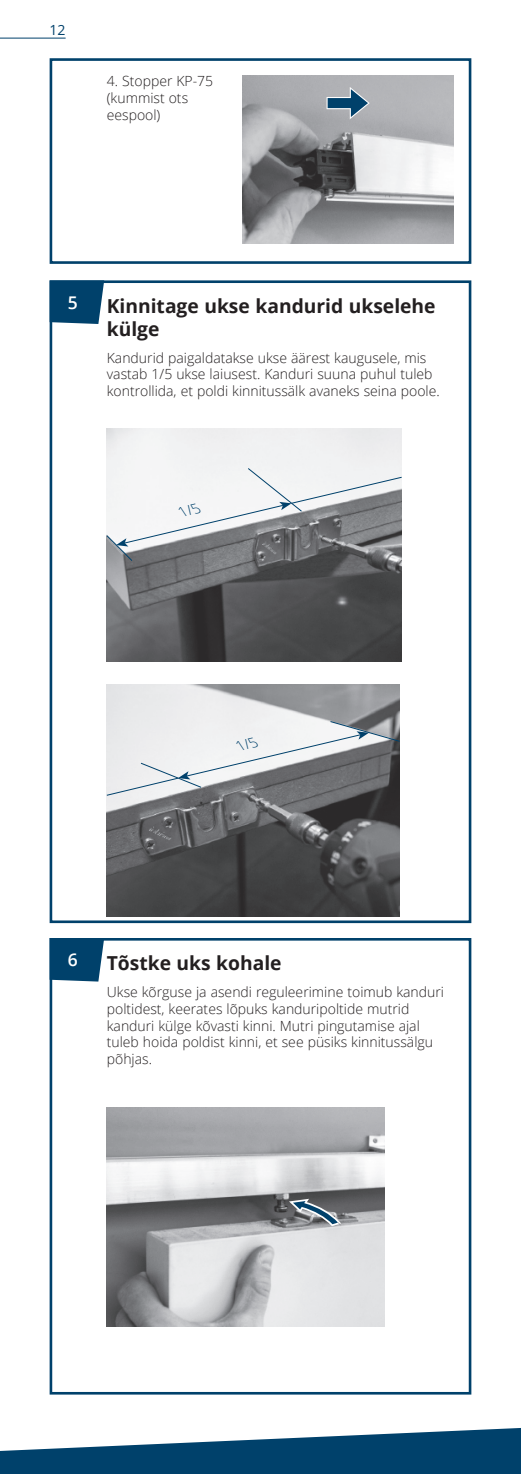
<style>
.page{position:relative;width:521px;height:1474px;background:#fff}
.page>*{position:absolute;margin:0;border:0;box-sizing:border-box;transform-origin:0 0}
.t1{font:700 19.25px/23.1px "Open Sans";color:#231f20}
.t2{font:600 17.5px "Open Sans";color:#fff}
.t3{font:300 14px/16.8px "Open Sans";color:#231f20}
.t4{font:14px "Open Sans";color:#00416b}
</style>
<div class="page">
<hr style="left:0;top:38px;width:66px;height:1px;background:#00416b">
<svg style="left:0;top:1428px;width:521px;height:45px"></svg>
<div style="left:50px;top:58px;width:421px;height:206px;border:3px solid #00416b"></div>
<div style="left:50px;top:280px;width:421px;height:643px;border:3px solid #00416b"></div>
<div style="left:50px;top:938px;width:421px;height:456px;border:3px solid #00416b"></div>
<svg style="left:50px;top:280px;width:54px;height:44px;background:#114e75"></svg>
<svg style="left:50px;top:938px;width:54px;height:43px;background:#0e4b73"></svg>
<img style="left:242px;top:76px;width:212px;height:167px">
<svg style="left:326px;top:87px;width:44px;height:32px"></svg>
<img style="left:107px;top:428px;width:295px;height:234px">
<img style="left:107px;top:684px;width:293px;height:232px">
<img style="left:107px;top:1107px;width:277px;height:219px">
<svg style="left:289px;top:1198px;width:52px;height:28px"></svg>
<svg style="left:106px;top:468px;width:296px;height:93px"></svg>
<svg style="left:106px;top:721px;width:294px;height:74px"></svg>
<p class="t4" style="left:50px;top:20px;width:18px">12</p>
<p class="t3" style="left:107px;top:73px;width:108px">4. Stopper KP-75 (kummist ots eespool)</p>
<p class="t2" style="left:68px;top:290px;width:11px">5</p>
<h1 class="t1" style="left:107px;top:293px;width:330px">Kinnitage ukse kandurid ukselehe külge</h1>
<p class="t3" style="left:107px;top:348px;width:334px">Kandurid paigaldatakse ukse äärest kaugusele, mis vastab 1/5 ukse laiusest. Kanduri suuna puhul tuleb kontrollida, et poldi kinnitussälk avaneks seina poole.</p>
<p class="t2" style="left:68px;top:948px;width:11px">6</p>
<h1 class="t1" style="left:107px;top:951px;width:176px">Tõstke uks kohale</h1>
<p class="t3" style="left:107px;top:983px;width:339px">Ukse kõrguse ja asendi reguleerimine toimub kanduri poltidest, keerates lõpuks kanduripoltide mutrid kanduri külge kõvasti kinni. Mutri pingutamise ajal tuleb hoida poldist kinni, et see püsiks kinnitussälgu põhjas.</p>
</div>
